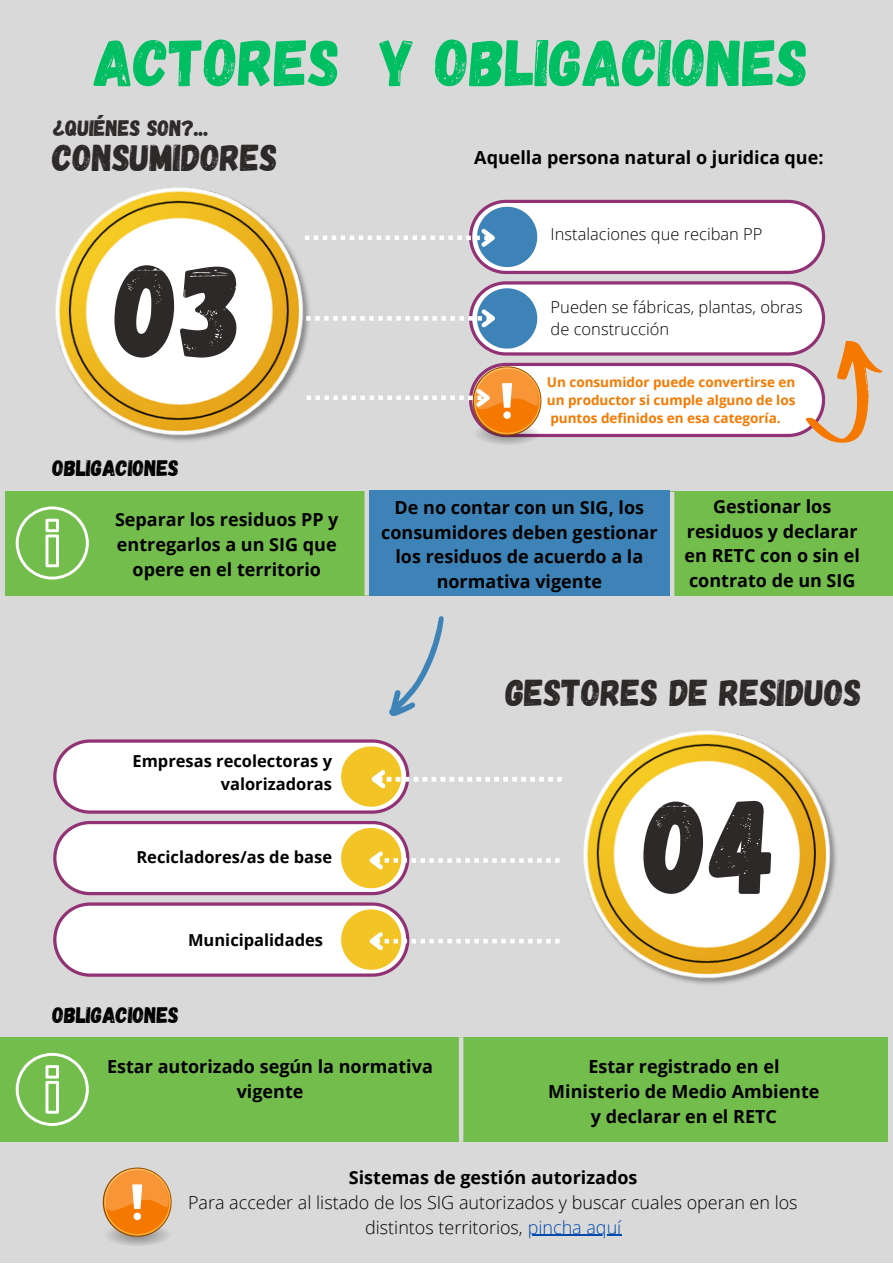
<style>
.page{position:relative;width:893px;height:1264px;background:#fff}
.page>*{position:absolute;margin:0;border:0;box-sizing:border-box;transform-origin:0 0}
.t1{font:133.35px "Gagalin";color:#2c2928}
.t2{font:66px "Gagalin";color:#00bf63}
.t3{font:37.35px "Gagalin";color:#2c2928}
.t4{font:22.35px "Gagalin";color:#000}
.t5{font:22.35px "Gagalin";color:#2c2928}
.t6{font:700 18px/24.8px "Open Sans";color:#000;text-align:center}
.t7{font:300 18px/24.8px "Open Sans";color:#000;text-align:center}
.t8{font:700 16.5px/22.5px "Open Sans";color:#000;text-align:right}
.t9{font:300 16.5px/22.5px "Open Sans";color:#000}
.t10{font:700 13.5px/18px "Open Sans";color:#f57900;text-align:justify}
.s1{color:#004aad}
</style>
<div class="page">
<div style="left:0;top:0;width:892px;height:1262px;background:#d9d9d9"></div>
<img style="left:55px;top:187px;width:250px;height:255px">
<div style="left:5px;top:491px;width:887px;height:104px;background:#73bd4c"></div>
<svg style="left:16px;top:506px;width:73px;height:73px"></svg>
<img style="left:583px;top:730px;width:254px;height:255px">
<div style="left:669px;top:492px;width:5px;height:104px;background:#d9d9d9"></div>
<svg style="left:53px;top:739px;width:508px;height:237px"></svg>
<div style="left:0;top:1037px;width:887px;height:104px;background:#73bd4c"></div>
<svg style="left:16px;top:1052px;width:73px;height:73px"></svg>
<hr style="left:459px;top:1037px;width:4px;height:104px;background:#d9d9d9">
<svg style="left:102px;top:1167px;width:70px;height:79px"></svg>
<div style="left:364px;top:491px;width:5px;height:104px;background:#d9d9d9"></div>
<svg style="left:305px;top:200px;width:578px;height:244px"></svg>
<svg style="left:389px;top:616px;width:54px;height:100px"></svg>
<div style="left:369px;top:490px;width:300px;height:105px;background:#3e83b7"></div>
<hr style="left:527px;top:1234px;width:94px;height:1px;background:#004aad">
<p class="t2" style="left:94px;top:20px;width:716px">ACTORES Y OBLIGACIONES</p>
<p class="t5" style="left:52px;top:114px;width:157px">¿QUIÉNES SON?...</p>
<p class="t3" style="left:52px;top:133px;width:227px">CONSUMIDORES</p>
<p class="t1" style="left:116px;top:223px;width:129px">03</p>
<p class="t4" style="left:52px;top:454px;width:128px">OBLIGACIONES</p>
<p class="t6" style="left:115px;top:507px;width:225px">Separar los residuos PP y entregarlos a un SIG que opere en el territorio</p>
<p class="t8" style="left:132px;top:749px;width:201px">Empresas recolectoras y valorizadoras</p>
<p class="t8" style="left:136px;top:845px;width:197px">Recicladores/as de base</p>
<p class="t8" style="left:188px;top:928px;width:136px">Municipalidades</p>
<p class="t6" style="left:474px;top:145px;width:350px">Aquella persona natural o juridica que:</p>
<p class="t9" style="left:550px;top:222px;width:213px">Instalaciones que reciban PP</p>
<p class="t9" style="left:550px;top:295px;width:253px">Pueden se fábricas, plantas, obras de construcción</p>
<p class="t10" style="left:547px;top:372px;width:250px">Un consumidor puede convertirse en un productor si cumple alguno de los puntos definidos en esa categoría.</p>
<p class="t6" style="left:381px;top:494px;width:278px">De no contar con un SIG, los consumidores deben gestionar los residuos de acuerdo a la normativa vigente</p>
<p class="t6" style="left:684px;top:493px;width:177px">Gestionar los residuos y declarar en RETC con o sin el contrato de un SIG</p>
<p class="t3" style="left:505px;top:668px;width:357px">GESTORES DE RESIDUOS</p>
<p class="t1" style="left:644px;top:759px;width:134px">04</p>
<p class="t4" style="left:52px;top:1000px;width:128px">OBLIGACIONES</p>
<p class="t6" style="left:107px;top:1053px;width:327px">Estar autorizado según la normativa vigente</p>
<p class="t6" style="left:548px;top:1053px;width:273px">Estar registrado en el<br>Ministerio de Medio Ambiente y declarar en el RETC</p>
<p class="t6" style="left:349px;top:1164px;width:290px">Sistemas de gestión autorizados</p>
<p class="t7" style="left:188px;top:1189px;width:611px">Para acceder al listado de los SIG autorizados y buscar cuales operan en los distintos territorios, <span class="s1">pincha aquí</span></p>
</div>
